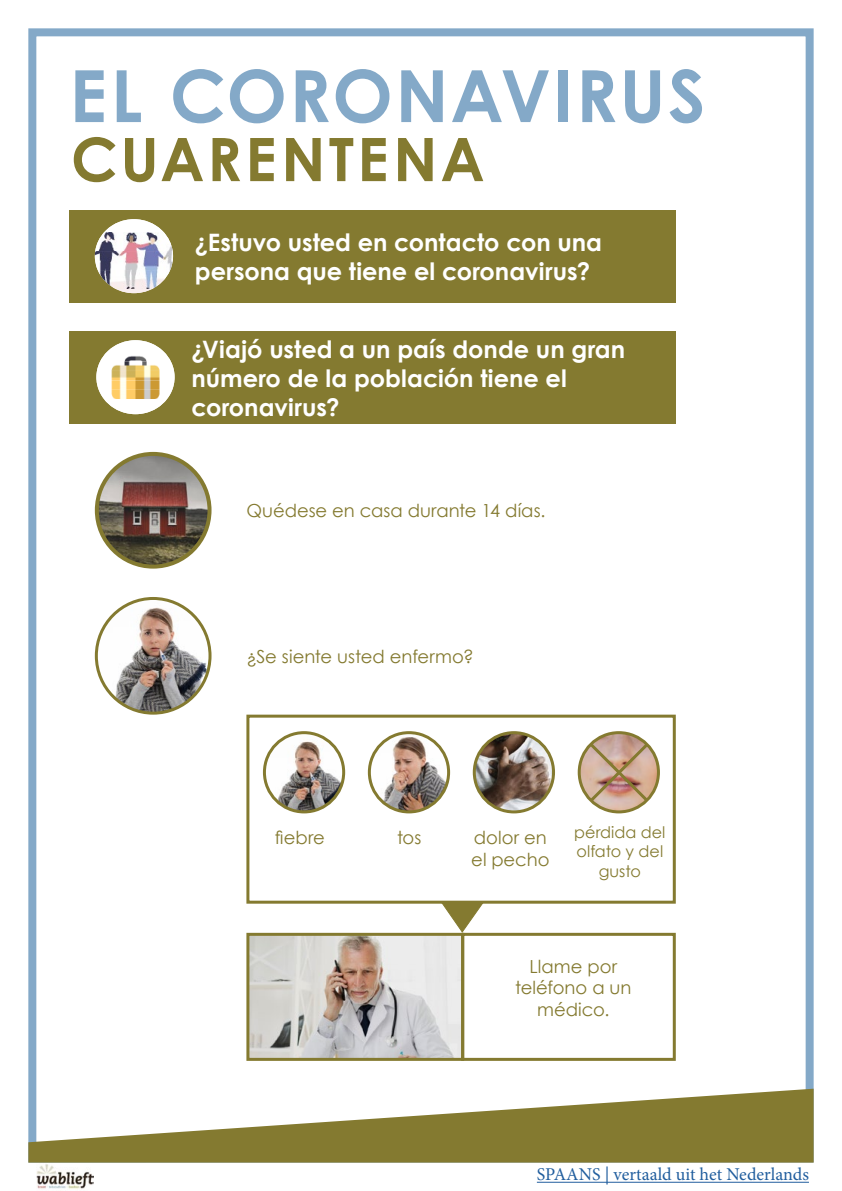
<style>
.page{position:relative;width:842px;height:1191px;background:#fff}
.page>*{position:absolute;margin:0;border:0;box-sizing:border-box;transform-origin:0 0}
.t1{font:700 72px "Century Gothic";letter-spacing:.025em;color:#84a9c8}
.t2{font:700 60px "Century Gothic";letter-spacing:.055em;color:#847a30}
.t3{font:700 24px/28.8px "Century Gothic";color:#fff}
.t4{font:18px/21.6px "Century Gothic";color:#847a30}
.t5{font:18px "Minion Pro";color:#215e9e}
.t6{font:16px/19.2px "Century Gothic";color:#847a30;text-align:center}
</style>
<div class="page">
<img style="left:36px;top:1162px;width:57px;height:27px">
<div style="left:246px;top:714px;width:430px;height:189px;border:3px solid #847a30"></div>
<div style="left:28px;top:28px;width:786px;height:1134px;border:8px solid #84a9c8"></div>
<svg style="left:28px;top:1088px;width:786px;height:74px;fill:#847a30"></svg>
<div style="left:69px;top:210px;width:607px;height:92px;background:#847a30"></div>
<img style="left:104px;top:219px;width:60px;height:13px">
<img style="left:95px;top:232px;width:78px;height:38px">
<img style="left:98px;top:270px;width:72px;height:19px">
<img style="left:116px;top:289px;width:36px;height:4px">
<div style="left:69px;top:331px;width:607px;height:92px;background:#847a30"></div>
<img style="left:121px;top:340px;width:28px;height:3px">
<img style="left:107px;top:343px;width:57px;height:9px">
<img style="left:100px;top:352px;width:71px;height:9px">
<img style="left:96px;top:361px;width:79px;height:29px">
<img style="left:99px;top:390px;width:73px;height:9px">
<img style="left:104px;top:399px;width:63px;height:9px">
<img style="left:115px;top:408px;width:41px;height:6px">
<img style="left:97px;top:454px;width:113px;height:112px;border-radius:56px">
<div style="left:95px;top:452px;width:117px;height:116px;border:4px solid #847a30;border-radius:50%"></div>
<img style="left:264px;top:733px;width:80px;height:79px">
<div style="left:263px;top:731px;width:82px;height:82px;border:3px solid #847a30;border-radius:50%"></div>
<img style="left:369px;top:735px;width:80px;height:77px">
<div style="left:368px;top:731px;width:82px;height:82px;border:3px solid #847a30;border-radius:50%"></div>
<img style="left:474px;top:732px;width:79px;height:80px;border-radius:40px">
<div style="left:473px;top:731px;width:82px;height:82px;border:3px solid #847a30;border-radius:50%"></div>
<img style="left:579px;top:732px;width:79px;height:80px;border-radius:40px">
<div style="left:578px;top:731px;width:82px;height:82px;border:3px solid #847a30;border-radius:50%"></div>
<svg style="left:587px;top:740px;width:64px;height:65px;background:#c4a38c"></svg>
<img style="left:250px;top:936px;width:210px;height:120px">
<div style="left:246px;top:932px;width:218px;height:128px;border:3px solid #847a30"></div>
<div style="left:461px;top:932px;width:215px;height:128px;border:3px solid #847a30"></div>
<svg style="left:440px;top:901px;width:45px;height:32px"></svg>
<img style="left:96px;top:598px;width:114px;height:115px">
<div style="left:95px;top:597px;width:117px;height:117px;border:3px solid #847a30;border-radius:50%"></div>
<hr style="left:537px;top:1181px;width:272px;height:1px;background:#215e9e">
<h1 class="t1" style="left:69px;top:41px;width:638px">EL CORONAVIRUS</h1>
<h2 class="t2" style="left:71px;top:114px;width:415px">CUARENTENA</h2>
<p class="t3" style="left:195px;top:227px;width:409px">¿Estuvo usted en contacto con una persona que tiene el coronavirus?</p>
<p class="t3" style="left:191px;top:334px;width:435px">¿Viajó usted a un país donde un gran número de la población tiene el coronavirus?</p>
<p class="t4" style="left:246px;top:499px;width:301px">Quédese en casa durante 14 días.</p>
<p class="t4" style="left:246px;top:645px;width:229px">¿Se siente usted enfermo?</p>
<p class="t4" style="left:275px;top:826px;width:51px">fiebre</p>
<p class="t4" style="left:397px;top:826px;width:26px">tos</p>
<p class="t4" style="left:471px;top:826px;width:80px">dolor en el pecho</p>
<p class="t6" style="left:574px;top:822px;width:93px">pérdida del olfato y del gusto</p>
<p class="t4" style="left:515px;top:955px;width:118px;text-align:center">Llame por teléfono a un médico.</p>
<p class="t5" style="left:537px;top:1162px;width:274px">SPAANS | vertaald uit het Nederlands</p>
</div>
